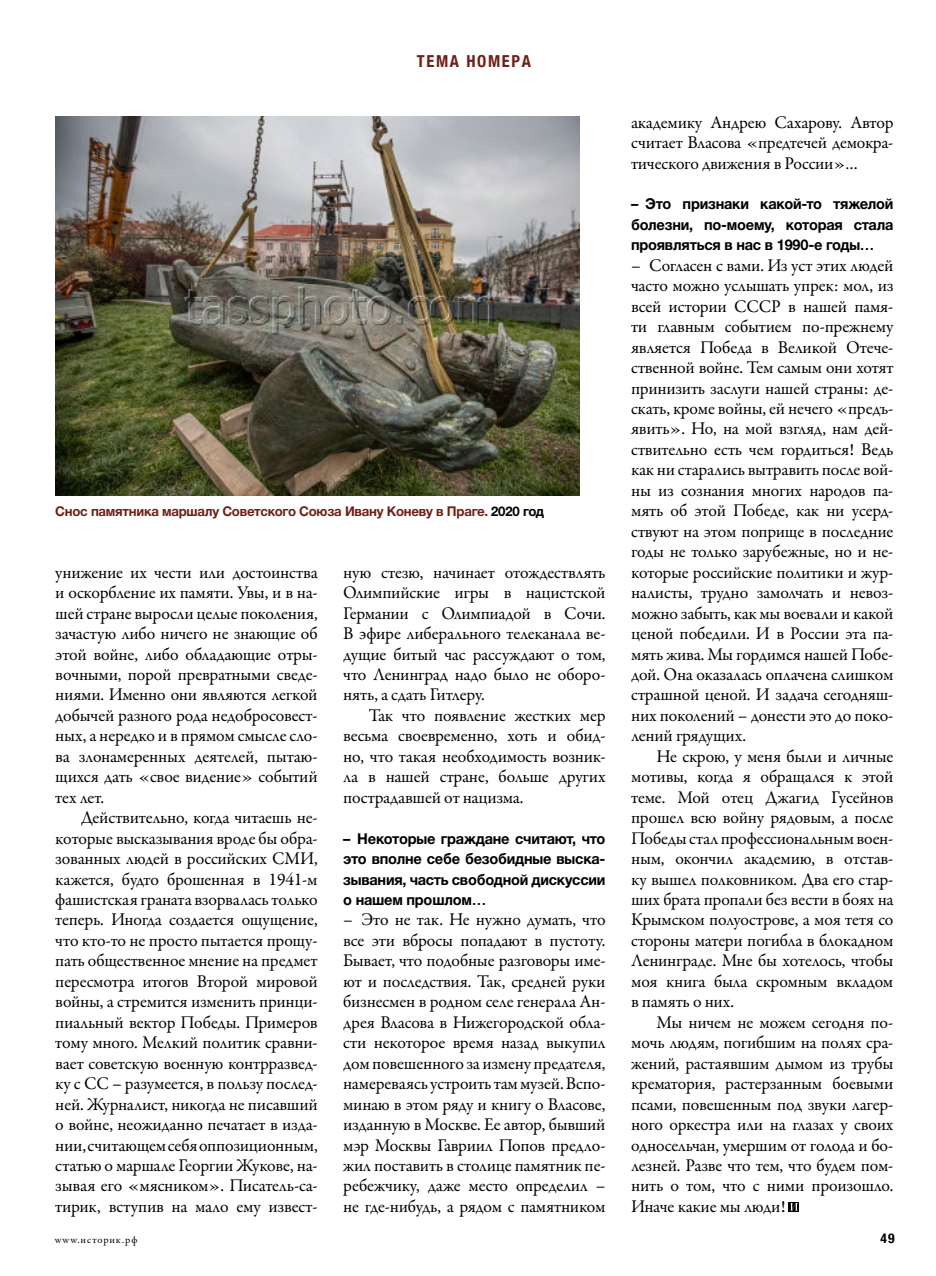
<style>
.page{position:relative;width:936px;height:1276px;background:#fff}
.page>*{position:absolute;margin:0;border:0;box-sizing:border-box;transform-origin:0 0}
.t1{font:18px/20.4px "Garamond Premr Pro";letter-spacing:-.015em;color:#000;text-align:justify}
.t2{font:700 condensed 16.5px "Helvetica Neue";letter-spacing:.1em;color:#6f2016}
.t3{font:700 15px/20.4px "Helvetica Neue Cyr";letter-spacing:-.015em;color:#000;text-align:justify}
.t4{font:700 13.5px "Helvetica Neue Cyr";letter-spacing:-.02em;color:#6f2016}
.t5{font:700 condensed 13.5px "Helvetica Neue";color:#000}
.t6{font:10.5px "Garamond Premr Pro";letter-spacing:.09em;color:#000}
.s1{color:#000}
</style>
<div class="page">
<svg style="left:788px;top:1202px;width:11px;height:10px"></svg>
<svg style="left:790px;top:1203px;width:7px;height:7px"></svg>
<img style="left:55px;top:116px;width:524px;height:380px">
<p class="t2" style="left:417px;top:51px;width:115px">ТЕМА НОМЕРА</p>
<p class="t4" style="left:55px;top:504px;width:490px">Снос памятника маршалу Советского Союза Ивану Коневу в Праге. <span class="s1">2020 год</span></p>
<p class="t1" style="left:55px;top:562px;width:264px">унижение их чести или достоинства и оскорбление их памяти. Увы, и в на&shy;шей стране выросли целые поколения, зачастую либо ничего не знающие об этой войне, либо обладающие отры&shy;вочными, порой превратными сведе&shy;ниями. Именно они являются легкой добычей разного рода недобросовест&shy;ных, а нередко и в прямом смысле сло&shy;ва злонамеренных деятелей, пытаю&shy;щихся дать «свое видение» событий тех лет.</p>
<p class="t1" style="left:55px;top:807px;width:264px;text-indent:26px">Действительно, когда читаешь не&shy;которые высказывания вроде бы обра&shy;зованных людей в российских СМИ, кажется, будто брошенная в 1941-м фашистская граната взорвалась только теперь. Иногда создается ощущение, что кто-то не просто пытается прощу&shy;пать общественное мнение на предмет пересмотра итогов Второй мировой войны, а стремится изменить принци&shy;пиальный вектор Победы. Примеров тому много. Мелкий политик сравни&shy;вает советскую военную контрразвед&shy;ку с СС – разумеется, в пользу послед&shy;ней. Журналист, никогда не писавший о войне, неожиданно печатает в изда&shy;нии, считающем себя оппозиционным, статью о маршале Георгии Жукове, на&shy;зывая его «мясником». Писатель-са&shy;тирик, вступив на мало ему извест-</p>
<p class="t1" style="left:343px;top:562px;width:264px">ную стезю, начинает отождествлять Олимпийские игры в нацистской Германии с Олимпиадой в Сочи.<br>В эфире либерального телеканала ве&shy;дущие битый час рассуждают о том, что Ленинград надо было не оборо&shy;нять, а сдать Гитлеру.</p>
<p class="t1" style="left:343px;top:705px;width:264px;text-indent:26px">Так что появление жестких мер весьма своевременно, хоть и обид&shy;но, что такая необходимость возник&shy;ла в нашей стране, больше других пострадавшей от нацизма.</p>
<p class="t3" style="left:343px;top:828px;width:264px">– Некоторые граждане считают, что это вполне себе безобидные выска&shy;зывания, часть свободной дискуссии о нашем прошлом…</p>
<p class="t1" style="left:343px;top:910px;width:264px">– Это не так. Не нужно думать, что все эти вбросы попадают в пустоту.<br>Бывает, что подобные разговоры име&shy;ют и последствия. Так, средней руки бизнесмен в родном селе генерала Ан&shy;дрея Власова в Нижегородской обла&shy;сти некоторое время назад выкупил дом повешенного за измену предателя, намереваясь устроить там музей. Вспо&shy;минаю в этом ряду и книгу о Власове, изданную в Москве. Ее автор, бывший мэр Москвы Гавриил Попов предло&shy;жил поставить в столице памятник пе&shy;ребежчику, даже место определил – не где-нибудь, а рядом с памятником</p>
<p class="t1" style="left:631px;top:112px;width:264px">академику Андрею Сахарову. Автор считает Власова «предтечей демокра&shy;тического движения в России»…</p>
<p class="t3" style="left:631px;top:194px;width:264px">– Это признаки какой-то тяжелой болезни, по-моему, которая стала проявляться в нас в 1990-е годы…</p>
<p class="t1" style="left:631px;top:255px;width:264px">– Согласен с вами. Из уст этих людей часто можно услышать упрек: мол, из всей истории СССР в нашей памя&shy;ти главным событием по-прежнему является Победа в Великой Отече&shy;ственной войне. Тем самым они хотят принизить заслуги нашей страны: де&shy;скать, кроме войны, ей нечего «предъ&shy;явить». Но, на мой взгляд, нам дей&shy;ствительно есть чем гордиться! Ведь как ни старались вытравить после вой&shy;ны из сознания многих народов па&shy;мять об этой Победе, как ни усерд&shy;ствуют на этом поприще в последние годы не только зарубежные, но и не&shy;которые российские политики и жур&shy;налисты, трудно замолчать и невоз&shy;можно забыть, как мы воевали и какой ценой победили. И в России эта па&shy;мять жива. Мы гордимся нашей Побе&shy;дой. Она оказалась оплачена слишком страшной ценой. И задача сегодняш&shy;них поколений – донести это до поко&shy;лений грядущих.</p>
<p class="t1" style="left:631px;top:746px;width:264px;text-indent:26px">Не скрою, у меня были и личные мотивы, когда я обращался к этой теме. Мой отец Джагид Гусейнов прошел всю войну рядовым, а после Победы стал профессиональным воен&shy;ным, окончил академию, в отстав&shy;ку вышел полковником. Два его стар&shy;ших брата пропали без вести в боях на Крымском полуострове, а моя тетя со стороны матери погибла в блокадном Ленинграде. Мне бы хотелось, чтобы моя книга была скромным вкладом в память о них.</p>
<p class="t1" style="left:631px;top:1012px;width:264px;text-indent:26px">Мы ничем не можем сегодня по&shy;мочь людям, погибшим на полях сра&shy;жений, растаявшим дымом из трубы крематория, растерзанным боевыми псами, повешенным под звуки лагер&shy;ного оркестра или на глазах у своих односельчан, умершим от голода и бо&shy;лезней. Разве что тем, что будем пом&shy;нить о том, что с ними произошло.<br>Иначе какие мы люди!</p>
<p class="t6" style="left:55px;top:1233px;width:84px">www.историк.рф</p>
<p class="t5" style="left:880px;top:1230px;width:16px">49</p>
</div>
